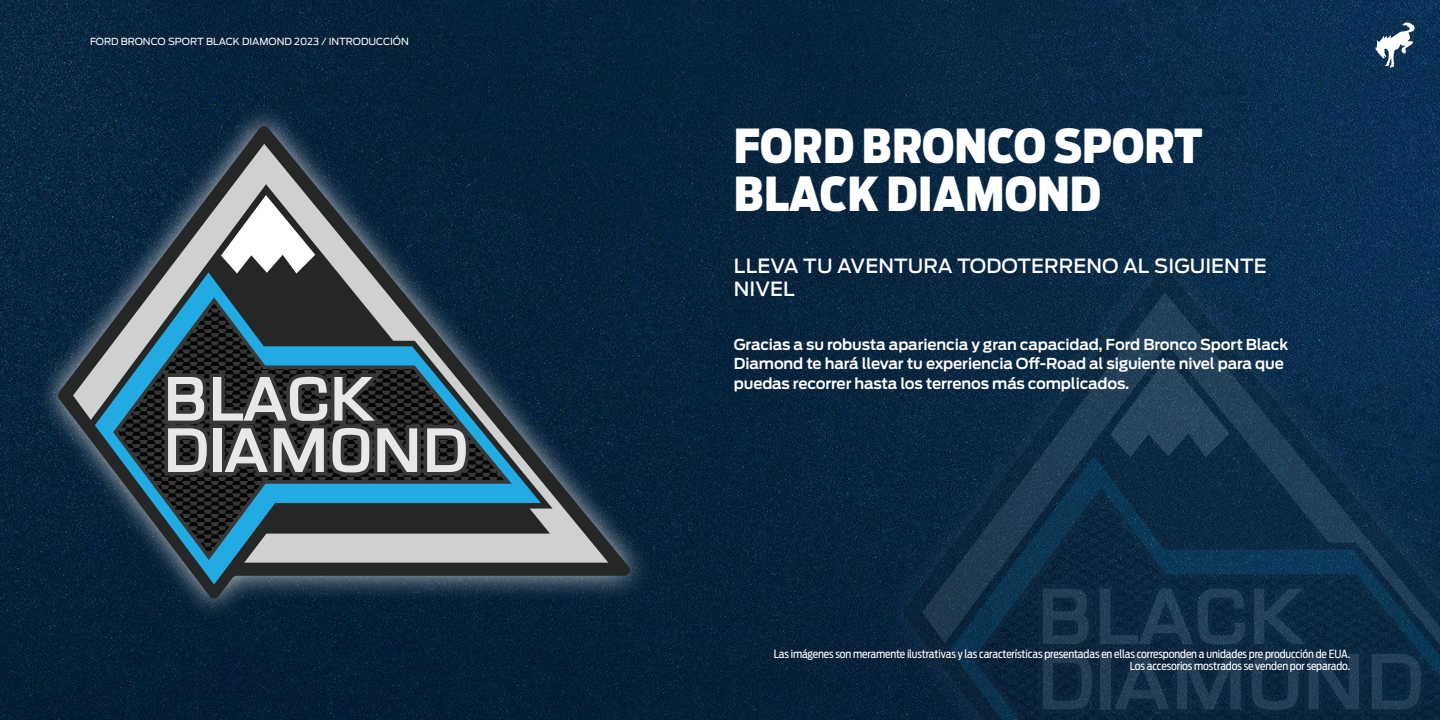
<style>
.page{position:relative;width:1440px;height:720px;background:#fff}
.page>*{position:absolute;margin:0;border:0;box-sizing:border-box;transform-origin:0 0}
.t1{font:900 46.5px/48px "Ford Antenna Cond";color:#fff}
.t2{font:500 19.5px/23.2px "Ford Antenna";letter-spacing:.005em;color:#fff}
.t3{font:600 15px/19.5px "Ford Antenna";letter-spacing:-.01em;color:#fff}
.t4{font:11.25px/12px "Ford Antenna Cond";letter-spacing:-.01em;color:#fff;text-align:right}
.t5{font:9.75px "Ford Antenna";color:#fff}
</style>
<div class="page">
<img style="left:0;top:0;width:1440px;height:720px">
<div style="left:35px;top:103px;width:618px;height:519px;background:#fff;opacity:.75"></div>
<svg style="left:57px;top:125px;width:575px;height:474px;background:#0f293e"></svg>
<svg style="left:73px;top:144px;width:535px;height:419px;background:#2d4254"></svg>
<svg style="left:95px;top:272px;width:446px;height:313px;background:#3e5360"></svg>
<svg style="left:118px;top:304px;width:386px;height:247px;background:#48616a"></svg>
<div style="left:873px;top:240px;width:567px;height:480px;background:#fff;opacity:.75"></div>
<svg style="left:902px;top:269px;width:538px;height:451px;background:#092945"></svg>
<svg style="left:922px;top:293px;width:518px;height:427px;background:#0f2f4b"></svg>
<svg style="left:950px;top:456px;width:490px;height:264px;background:#0f2e47"></svg>
<svg style="left:979px;top:496px;width:461px;height:224px;background:#102e47"></svg>
<svg style="left:1375px;top:22px;width:40px;height:46px"></svg>
<p class="t5" style="left:90px;top:33px;width:320px">FORD BRONCO SPORT BLACK DIAMOND 2023 / INTRODUCCIÓN</p>
<h1 class="t1" style="left:734px;top:116px;width:470px">FORD BRONCO SPORT<br>BLACK DIAMOND</h1>
<h2 class="t2" style="left:734px;top:252px;width:534px">LLEVA TU AVENTURA TODOTERRENO AL SIGUIENTE<br>NIVEL</h2>
<p class="t3" style="left:734px;top:333px;width:556px">Gracias a su robusta apariencia y gran capacidad, Ford Bronco Sport Black<br>Diamond te hará llevar tu experiencia Off-Road al siguiente nivel para que puedas recorrer hasta los terrenos más complicados.</p>
<p class="t4" style="left:774px;top:647px;width:578px">Las imágenes son meramente ilustrativas y las características presentadas en ellas corresponden a unidades pre producción de EUA.<br>Los accesorios mostrados se venden por separado.</p>
</div>
